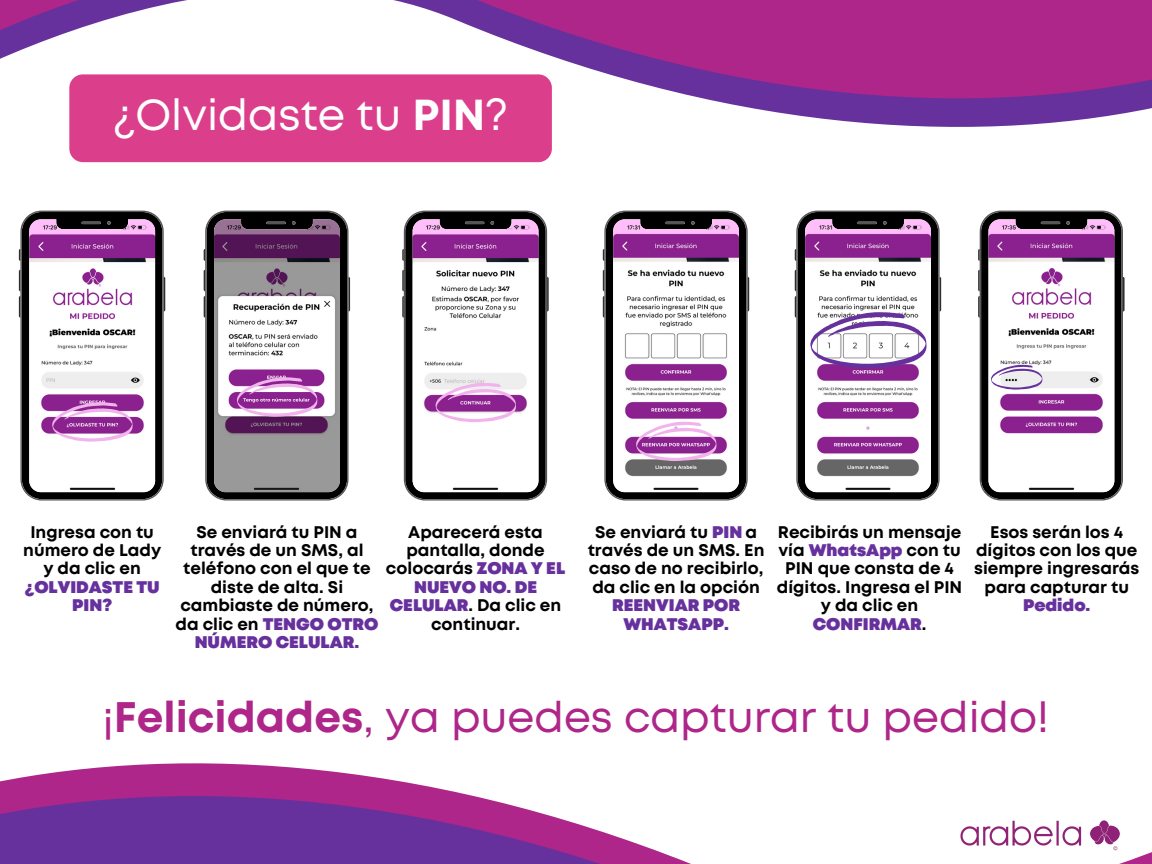
<style>
.page{position:relative;width:1152px;height:864px;background:#fff}
.page>*{position:absolute;margin:0;border:0;box-sizing:border-box;transform-origin:0 0}
.t1{font:43.35px "Mont";color:#fff}
.t2{font:42.6px "Mont";color:#ae2689}
.t3{font:700 16.8px/18.5px "Mont";color:#000;text-align:center}
.s1{font-weight:700}
.s2{font-weight:900;color:#67319d}
</style>
<div class="page">
<svg style="left:818px;top:118px;width:275px;height:9px;fill:#67319d"></svg>
<svg style="left:0;top:0;width:1152px;height:118px"></svg>
<svg style="left:19px;top:249px;width:1px;height:12px"></svg>
<svg style="left:19px;top:270px;width:1px;height:48px"></svg>
<svg style="left:164px;top:277px;width:1px;height:34px"></svg>
<svg style="left:20px;top:211px;width:144px;height:290px"></svg>
<svg style="left:204px;top:249px;width:1px;height:12px"></svg>
<svg style="left:204px;top:270px;width:1px;height:48px"></svg>
<svg style="left:349px;top:277px;width:1px;height:34px"></svg>
<svg style="left:205px;top:211px;width:144px;height:290px"></svg>
<svg style="left:402px;top:249px;width:2px;height:12px"></svg>
<svg style="left:402px;top:270px;width:2px;height:48px"></svg>
<svg style="left:547px;top:277px;width:2px;height:34px"></svg>
<svg style="left:404px;top:211px;width:143px;height:290px"></svg>
<svg style="left:603px;top:249px;width:1px;height:12px"></svg>
<svg style="left:603px;top:270px;width:1px;height:48px"></svg>
<svg style="left:748px;top:277px;width:1px;height:34px"></svg>
<svg style="left:604px;top:211px;width:144px;height:290px"></svg>
<svg style="left:795px;top:249px;width:1px;height:12px"></svg>
<svg style="left:795px;top:270px;width:1px;height:48px"></svg>
<svg style="left:940px;top:277px;width:1px;height:34px"></svg>
<svg style="left:796px;top:211px;width:144px;height:290px"></svg>
<svg style="left:978px;top:249px;width:2px;height:12px"></svg>
<svg style="left:978px;top:270px;width:2px;height:48px"></svg>
<svg style="left:1123px;top:277px;width:2px;height:34px"></svg>
<svg style="left:980px;top:211px;width:143px;height:290px"></svg>
<div style="left:69px;top:74px;width:483px;height:88px;background:#db3f8c;border-radius:14px"></div>
<svg style="left:52px;top:402px;width:81px;height:40px"></svg>
<svg style="left:237px;top:377px;width:80px;height:40px"></svg>
<svg style="left:435px;top:383px;width:81px;height:39px"></svg>
<svg style="left:636px;top:422px;width:81px;height:39px"></svg>
<svg style="left:991px;top:365px;width:51px;height:25px"></svg>
<svg style="left:810px;top:312px;width:117px;height:56px"></svg>
<svg style="left:31px;top:763px;width:335px;height:13px;fill:#ae2689"></svg>
<svg style="left:0;top:776px;width:1152px;height:88px"></svg>
<img style="left:951px;top:802px;width:176px;height:62px">
<div style="left:427px;top:340px;width:28px;height:10px;background:#fff"></div>
<p class="t1" style="left:114px;top:98px;width:396px">¿Olvidaste tu <span class="s1">PIN</span>?</p>
<p class="t3" style="left:23px;top:524px;width:139px">Ingresa con tu número de Lady y da clic en <span class="s2">¿OLVIDASTE TU<br>PIN?</span></p>
<p class="t3" style="left:176px;top:524px;width:204px">Se enviará tu PIN a través de un SMS, al teléfono con el que te diste de alta. Si cambiaste de número, da clic en <span class="s2">TENGO OTRO<br>NÚMERO CELULAR.</span></p>
<p class="t3" style="left:386px;top:524px;width:181px">Aparecerá esta pantalla, donde colocarás <span class="s2">ZONA Y EL<br>NUEVO NO. DE<br>CELULAR</span>. Da clic en continuar.</p>
<p class="t3" style="left:974px;top:524px;width:167px">Esos serán los 4 dígitos con los que siempre ingresarás para capturar tu<br><span class="s2">Pedido.</span></p>
<p class="t3" style="left:588px;top:524px;width:178px">Se enviará tu <span class="s2">PIN</span> a través de un SMS. En caso de no recibirlo, da clic en la opción<br><span class="s2">REENVIAR POR<br>WHATSAPP.</span></p>
<p class="t3" style="left:777px;top:524px;width:187px">Recibirás un mensaje vía <span class="s2">WhatsApp</span> con tu<br>PIN que consta de 4 dígitos. Ingresa el PIN y da clic en<br><span class="s2">CONFIRMAR</span>.</p>
<p class="t2" style="left:103px;top:701px;width:948px">¡<span class="s1">Felicidades</span>, ya puedes capturar tu pedido!</p>
</div>
